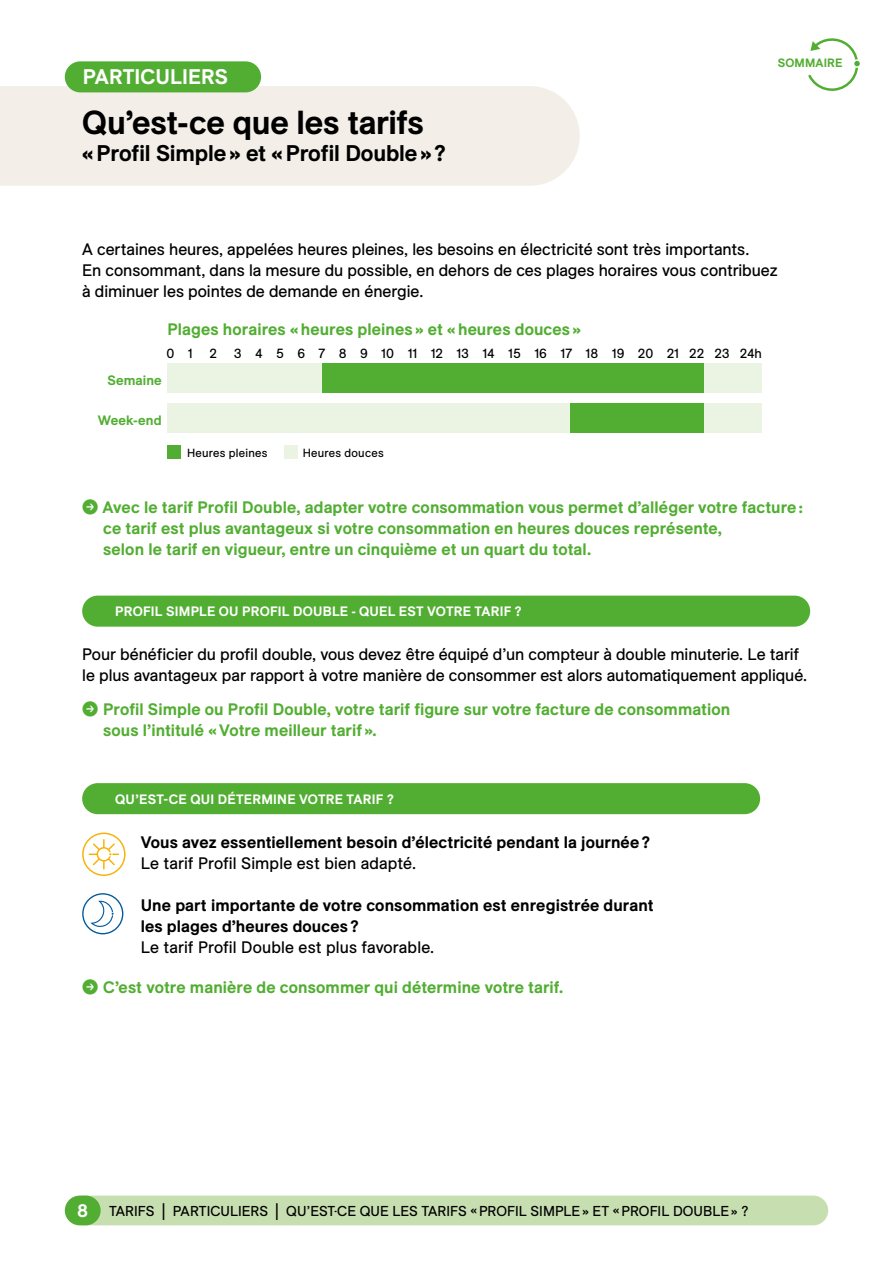
<style>
.page{position:relative;width:893px;height:1263px;background:#fff}
.page>*{position:absolute;margin:0;border:0;box-sizing:border-box;transform-origin:0 0}
.t1{font:700 33px "Signature";letter-spacing:-.01em;color:#000}
.t2{font:700 22.5px "Signature";letter-spacing:-.005em;color:#000}
.t3{font:700 21px "Signature";color:#fff}
.t4{font:700 18px "Signature";color:#fff}
.t5{font:16.5px/21px "Signature";color:#000}
.t6{font:700 16.5px/21px "Signature";letter-spacing:.005em;color:#52ae32}
.t7{font:700 16.5px/21px "Signature";letter-spacing:.005em;color:#000}
.t8{font:14.25px "Signature";color:#000}
.t9{font:700 13.5px "Signature";letter-spacing:.015em;color:#fff}
.t10{font:700 13.5px "Signature";letter-spacing:.005em;color:#52ae32}
.t11{font:13.2px "Signature";letter-spacing:-.005em;color:#000}
.t12{font:700 12px "Signature";letter-spacing:.01em;color:#52ae32}
.t13{font:11.7px "Signature";letter-spacing:.025em;color:#000}
.s1{font-size:23.85px}
</style>
<div class="page">
<div style="left:68px;top:1195px;width:760px;height:30px;background:#c7dfb0;border-radius:15px"></div>
<div style="left:65px;top:1195px;width:36px;height:30px;background:#52ae32;border-radius:15px"></div>
<svg style="left:808px;top:38px;width:52px;height:53px"></svg>
<div style="left:82px;top:596px;width:728px;height:31px;background:#52ae32;border-radius:16px"></div>
<div style="left:82px;top:783px;width:678px;height:31px;background:#52ae32;border-radius:16px"></div>
<div style="left:167px;top:404px;width:594px;height:29px;background:#ebf3e3"></div>
<div style="left:167px;top:363px;width:594px;height:30px;background:#ebf3e3"></div>
<div style="left:570px;top:404px;width:134px;height:29px;background:#52ae32"></div>
<div style="left:322px;top:363px;width:382px;height:30px;background:#52ae32"></div>
<svg style="left:82px;top:893px;width:41px;height:41px"></svg>
<svg style="left:82px;top:832px;width:44px;height:44px"></svg>
<div style="left:0;top:86px;width:580px;height:100px;background:#f3eee8"></div>
<div style="left:65px;top:61px;width:196px;height:31px;background:#52ae32;border-radius:16px"></div>
<div style="left:167px;top:445px;width:13px;height:14px;background:#52ae32"></div>
<div style="left:284px;top:445px;width:13px;height:14px;background:#ebf3e3"></div>
<p class="t3" style="left:83px;top:61px;width:147px">PARTICULIERS</p>
<h1 class="t1" style="left:82px;top:97px;width:343px">Qu’est-ce que les tarifs</h1>
<h2 class="t2" style="left:82px;top:136px;width:365px">« Profil Simple » et « Profil Double » ?</h2>
<p class="t12" style="left:778px;top:54px;width:66px">SOMMAIRE</p>
<p class="t5" style="left:82px;top:238px;width:697px">A certaines heures, appelées heures pleines, les besoins en électricité sont très importants.<br>En consommant, dans la mesure du possible, en dehors de ces plages horaires vous contribuez à diminuer les pointes de demande en énergie.</p>
<p class="t6" style="left:167px;top:319px;width:415px">Plages horaires « heures pleines » et « heures douces »</p>
<p class="t11" style="left:166px;top:344px;width:28px">0 1</p>
<p class="t11" style="left:209px;top:344px;width:9px">2</p>
<p class="t11" style="left:234px;top:344px;width:530px">3 4 5 6 7 8 9 10 11 12 13 14 15 16 17 18 19 20 21 22 23 24h</p>
<p class="t10" style="left:108px;top:370px;width:56px">Semaine</p>
<p class="t10" style="left:98px;top:410px;width:65px">Week-end</p>
<p class="t13" style="left:187px;top:445px;width:82px">Heures pleines</p>
<p class="t13" style="left:303px;top:445px;width:83px">Heures douces</p>
<p class="t6" style="left:103px;top:496px;width:702px">Avec le tarif Profil Double, adapter votre consommation vous permet d’alléger votre facture : ce tarif est plus avantageux si votre consommation en heures douces représente,<br>selon le tarif en vigueur, entre un cinquième et un quart du total.</p>
<p class="t9" style="left:115px;top:601px;width:408px">PROFIL SIMPLE OU PROFIL DOUBLE – QUEL EST VOTRE TARIF ?</p>
<p class="t5" style="left:82px;top:643px;width:726px">Pour bénéficier du profil double, vous devez être équipé d’un compteur à double minuterie. Le tarif le plus avantageux par rapport à votre manière de consommer est alors automatiquement appliqué.</p>
<p class="t6" style="left:103px;top:698px;width:629px">Profil Simple ou Profil Double, votre tarif figure sur votre facture de consommation sous l’intitulé « Votre meilleur tarif ».</p>
<p class="t9" style="left:115px;top:789px;width:280px">QU’EST-CE QUI DÉTERMINE VOTRE TARIF ?</p>
<p class="t7" style="left:141px;top:831px;width:510px">Vous avez essentiellement besoin d’électricité pendant la journée ?</p>
<p class="t5" style="left:141px;top:853px;width:277px">Le tarif Profil Simple est bien adapté.</p>
<p class="t7" style="left:141px;top:894px;width:514px">Une part importante de votre consommation est enregistrée durant les plages d’heures douces ?</p>
<p class="t5" style="left:141px;top:937px;width:295px">Le tarif Profil Double est plus favorable.</p>
<p class="t6" style="left:103px;top:976px;width:462px">C’est votre manière de consommer qui détermine votre tarif.</p>
<p class="t4" style="left:77px;top:1197px;width:13px">8</p>
<p class="t8" style="left:109px;top:1200px;width:641px">TARIFS <span class="s1">I</span> PARTICULIERS <span class="s1">I</span> QU’EST-CE QUE LES TARIFS « PROFIL SIMPLE » ET « PROFIL DOUBLE » ?</p>
</div>
